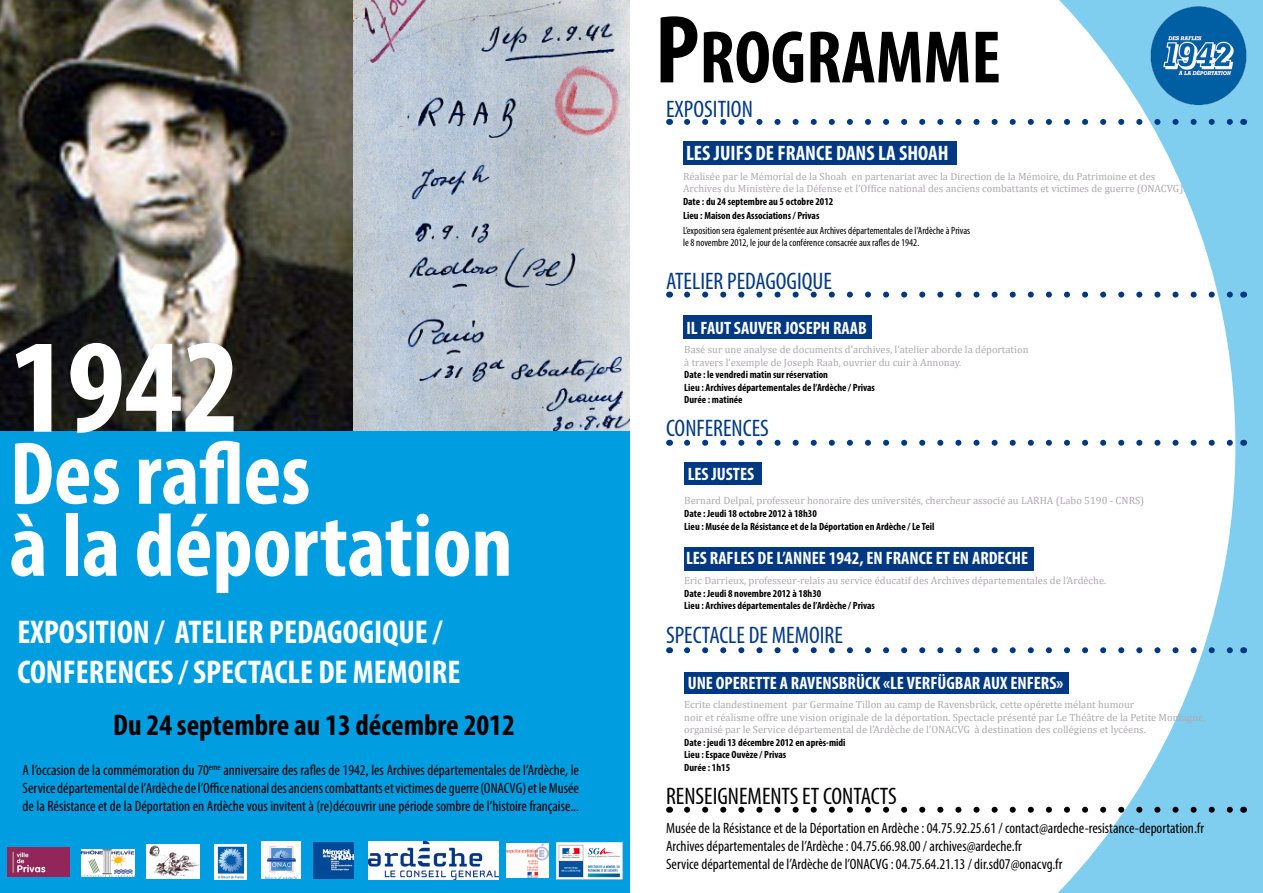
<style>
.page{position:relative;width:1263px;height:893px;background:#fff}
.page>*{position:absolute;margin:0;border:0;box-sizing:border-box;transform-origin:0 0}
.t1{font:700 condensed 135px "Myriad Pro";color:#fff}
.t2{font:700 condensed 90px/72px "Myriad Pro";color:#fff}
.t3{font:700 condensed 75px "Myriad Pro";color:#000}
.t4{font:700 condensed 33px/39.6px "Myriad Pro";color:#fff}
.t5{font:700 condensed 30px "Myriad Pro";color:#000}
.t6{font:condensed 24px "Myriad Pro";color:#003882}
.t7{font:condensed 24px "Myriad Pro";color:#003883}
.t8{font:condensed 24px "Myriad Pro";color:#000}
.t9{font:700 condensed 21px "Myriad Pro";color:#fff}
.t10{font:700 condensed 18px "Myriad Pro";color:#fff}
.t11{font:condensed 15px/18px "Myriad Pro";color:#000}
.t12{font:10.5px/12.6px "Cambria";color:#ada9ad}
.t13{font:700 condensed 10.5px/12.6px "Myriad Pro";color:#000}
.t14{font:condensed 10.5px/12.6px "Myriad Pro";color:#000}
.s1{font-size:97.5px}
</style>
<div class="page">
<div style="left:631px;top:0;width:632px;height:893px;background:#80ceef"></div>
<svg style="left:631px;top:0;width:604px;height:893px;background:#f4fafd"></svg>
<div style="left:683px;top:316px;width:189px;height:23px;background:#003882"></div>
<div style="left:684px;top:547px;width:349px;height:23px;background:#003883"></div>
<div style="left:684px;top:463px;width:78px;height:22px;background:#003883"></div>
<svg style="left:687px;top:292px;width:547px;height:6px;background:#bccbdf"></svg>
<svg style="left:687px;top:440px;width:547px;height:6px;background:#bdcbde"></svg>
<svg style="left:687px;top:647px;width:547px;height:6px;background:#b8cade"></svg>
<div style="left:684px;top:672px;width:385px;height:21px;background:#003883"></div>
<svg style="left:687px;top:119px;width:547px;height:6px;background:#b6c9de"></svg>
<div style="left:683px;top:141px;width:274px;height:23px;background:#003883"></div>
<svg style="left:687px;top:807px;width:547px;height:6px;background:#aab6bb"></svg>
<img style="left:1134px;top:0;width:114px;height:122px">
<img style="left:352px;top:0;width:278px;height:431px">
<img style="left:0;top:0;width:352px;height:431px">
<div style="left:0;top:431px;width:630px;height:462px;background:#009ee0"></div>
<img style="left:82px;top:850px;width:52px;height:27px">
<img style="left:146px;top:845px;width:53px;height:34px">
<img style="left:214px;top:844px;width:32px;height:36px">
<img style="left:261px;top:842px;width:40px;height:37px">
<img style="left:314px;top:843px;width:39px;height:36px">
<img style="left:507px;top:844px;width:41px;height:34px">
<img style="left:368px;top:842px;width:131px;height:38px">
<img style="left:8px;top:847px;width:62px;height:30px">
<img style="left:556px;top:842px;width:66px;height:38px">
<h1 class="t1" style="left:10px;top:302px;width:232px">1942</h1>
<h2 class="t2" style="left:10px;top:436px;width:505px">Des rafles<br>à la déportation</h2>
<h3 class="t4" style="left:17px;top:611px;width:445px">EXPOSITION / ATELIER PEDAGOGIQUE /<br>CONFERENCES / SPECTACLE DE MEMOIRE</h3>
<h3 class="t5" style="left:113px;top:706px;width:403px">Du 24 septembre au 13 décembre 2012</h3>
<p class="t11" style="left:23px;top:761px;width:558px;text-align:justify">A l’occasion de la commémoration du 70<sup>eme</sup> anniversaire des rafles de 1942, les Archives départementales de l’Ardèche, le Service départemental de l’Ardèche de l’Office national des anciens combattants et victimes de guerre (ONACVG) et le Musée de la Résistance et de la Déportation en Ardèche vous invitent à (re)découvrir une période sombre de l’histoire française...</p>
<h3 class="t3" style="left:655px;top:11px;width:347px"><span class="s1">P</span>ROGRAMME</h3>
<h3 class="t7" style="left:666px;top:94px;width:88px">EXPOSITION</h3>
<h3 class="t9" style="left:686px;top:140px;width:264px">LES JUIFS DE FRANCE DANS LA SHOAH</h3>
<p class="t12" style="left:683px;top:170px;width:504px">Réalisée par le Mémorial de la Shoah en partenariat avec la Direction de la Mémoire, du Patrimoine et des<br>Archives du Ministère de la Défense et l’Office national des anciens combattants et victimes de guerre (ONACVG).</p>
<p class="t13" style="left:683px;top:194px;width:152px;line-height:14.4px">Date : du 24 septembre au 5 octobre 2012<br>Lieu : Maison des Associations / Privas</p>
<p class="t14" style="left:683px;top:224px;width:289px">L’exposition sera également présentée aux Archives départementales de l’Ardèche à Privas le 8 novembre 2012, le jour de la conférence consacrée aux rafles de 1942.</p>
<h3 class="t6" style="left:666px;top:266px;width:167px">ATELIER PEDAGOGIQUE</h3>
<h3 class="t10" style="left:686px;top:317px;width:182px">IL FAUT SAUVER JOSEPH RAAB</h3>
<p class="t12" style="left:684px;top:343px;width:346px">Basé sur une analyse de documents d’archives, l’atelier aborde la déportation à travers l’exemple de Joseph Raab, ouvrier du cuir à Annonay.</p>
<p class="t13" style="left:684px;top:368px;width:192px">Date : le vendredi matin sur réservation<br>Lieu : Archives départementales de l’Ardèche / Privas<br>Durée : matinée</p>
<h3 class="t6" style="left:666px;top:414px;width:104px">CONFERENCES</h3>
<h3 class="t10" style="left:688px;top:462px;width:68px">LES JUSTES</h3>
<p class="t12" style="left:684px;top:494px;width:461px">Bernard Delpal, professeur honoraire des universités, chercheur associé au LARHA (Labo 5190 - CNRS)</p>
<p class="t13" style="left:684px;top:507px;width:252px">Date : Jeudi 18 octobre 2012 à 18h30<br>Lieu : Musée de la Résistance et de la Déportation en Ardèche / Le Teil</p>
<h3 class="t10" style="left:686px;top:547px;width:344px">LES RAFLES DE L’ANNEE 1942, EN FRANCE ET EN ARDECHE</h3>
<p class="t12" style="left:684px;top:574px;width:424px">Eric Darrieux, professeur-relais au service éducatif des Archives départementales de l’Ardèche.</p>
<p class="t13" style="left:684px;top:587px;width:192px">Date : Jeudi 8 novembre 2012 à 18h30<br>Lieu : Archives départementales de l’Ardèche / Privas</p>
<h3 class="t7" style="left:666px;top:621px;width:178px">SPECTACLE DE MEMOIRE</h3>
<h3 class="t10" style="left:688px;top:672px;width:377px">UNE OPERETTE A RAVENSBRÜCK «LE VERFÜGBAR AUX ENFERS»</h3>
<p class="t12" style="left:684px;top:698px;width:523px">Ecrite clandestinement par Germaine Tillon au camp de Ravensbrück, cette opérette mélant humour<br>noir et réalisme offre une vision originale de la déportation. Spectacle présenté par Le Théâtre de la Petite Montagne, organisé par le Service départemental de l’Ardèche de l’ONACVG à destination des collégiens et lycéens.</p>
<p class="t13" style="left:684px;top:736px;width:163px">Date : jeudi 13 décembre 2012 en après-midi<br>Lieu : Espace Ouvèze / Privas<br>Durée : 1h15</p>
<h3 class="t8" style="left:666px;top:782px;width:232px">RENSEIGNEMENTS ET CONTACTS</h3>
<p class="t11" style="left:666px;top:819px;width:539px">Musée de la Résistance et de la Déportation en Ardèche : 04.75.92.25.61 / contact@ardeche-resistance-deportation.fr<br>Archives départementales de l’Ardèche : 04.75.66.98.00 / archives@ardeche.fr<br>Service départemental de l’Ardèche de l’ONACVG : 04.75.64.21.13 / dir.sd07@onacvg.fr</p>
</div>
